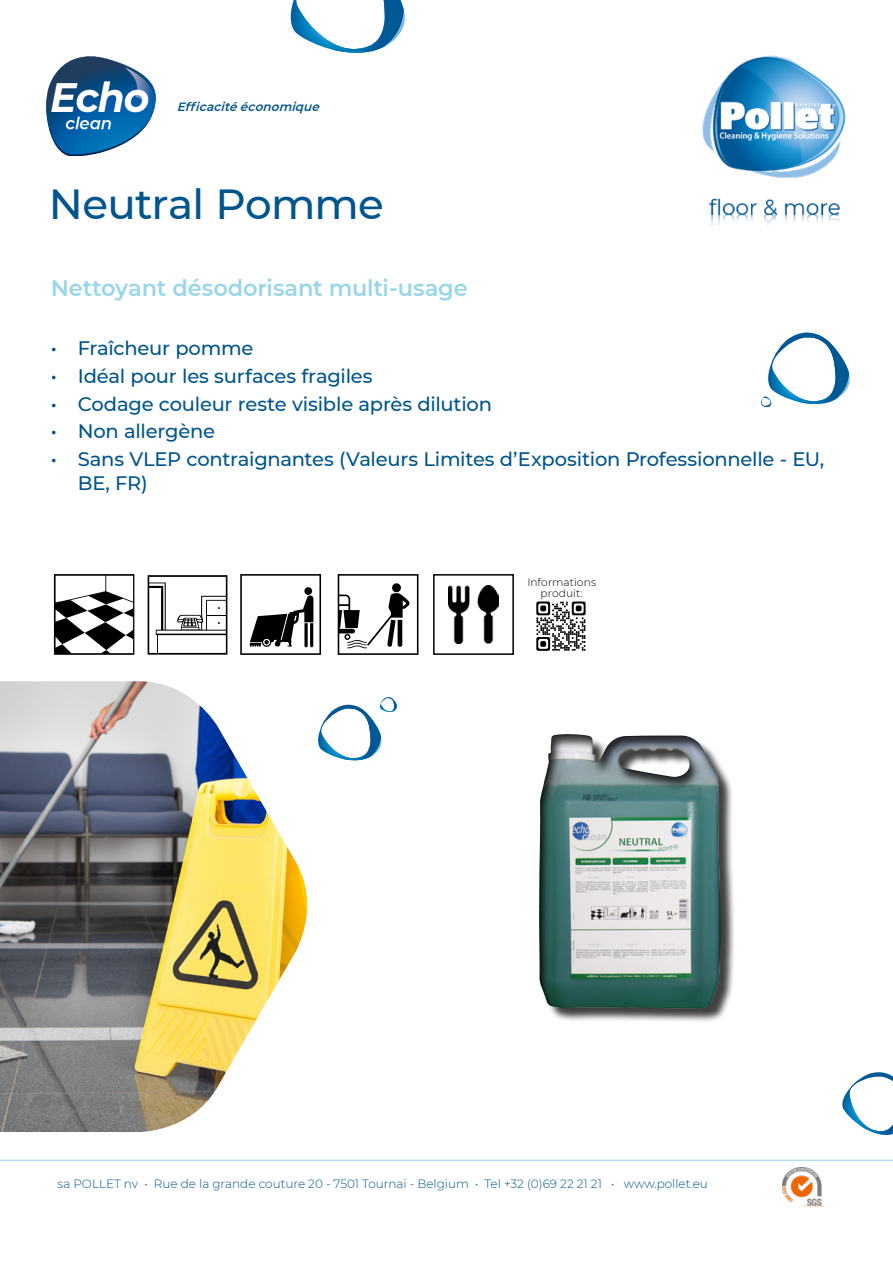
<style>
.page{position:relative;width:893px;height:1263px;background:#fff}
.page>*{position:absolute;margin:0;border:0;box-sizing:border-box;transform-origin:0 0}
.t1{font:500 42px "Montserrat";letter-spacing:-.02em;color:#00558c}
.t2{font:600 22.5px "Montserrat";letter-spacing:-.01em;color:#99d6ea}
.t3{font:500 19.5px/23.4px "Montserrat";letter-spacing:-.01em;color:#00558c}
.t4{font:300 12px "Montserrat";color:#00558c}
.t5{font:italic 600 12px "Montserrat";color:#005489}
.t6{font:300 10.65px "Montserrat";letter-spacing:.005em;color:#000}
</style>
<div class="page">
<svg style="left:842px;top:1072px;width:51px;height:63px"></svg>
<img style="left:783px;top:1167px;width:40px;height:40px">
<svg style="left:761px;top:333px;width:89px;height:74px"></svg>
<svg style="left:290px;top:0;width:115px;height:53px"></svg>
<svg style="left:322px;top:697px;width:75px;height:64px"></svg>
<img style="left:702px;top:55px;width:144px;height:170px">
<img style="left:47px;top:56px;width:109px;height:99px">
<hr style="left:0;top:1160px;width:893px;height:1px;background:#99d6ea">
<div style="left:541px;top:737px;width:194px;height:285px;background:#000;opacity:.75"></div>
<div style="left:533px;top:733px;width:195px;height:276px;background:#000;opacity:.75"></div>
<img style="left:0;top:681px;width:322px;height:451px">
<svg style="left:148px;top:575px;width:79px;height:80px"></svg>
<svg style="left:54px;top:574px;width:80px;height:81px"></svg>
<div style="left:433px;top:574px;width:81px;height:81px;border:2px solid #000"></div>
<img style="left:449px;top:585px;width:49px;height:59px">
<svg style="left:536px;top:601px;width:50px;height:50px"></svg>
<svg style="left:240px;top:574px;width:81px;height:81px"></svg>
<svg style="left:338px;top:574px;width:80px;height:81px"></svg>
<p class="t5" style="left:177px;top:99px;width:148px">Efficacitééconomique</p>
<p class="t1" style="left:49px;top:174px;width:337px">Neutral Pomme</p>
<p class="t2" style="left:51px;top:272px;width:418px">Nettoyant désodorisant multi-usage</p>
<p class="t3" style="left:51px;top:336px;width:204px">• Fraîcheur pomme</p>
<p class="t3" style="left:51px;top:364px;width:323px">• Idéal pour les surfaces fragiles</p>
<p class="t3" style="left:51px;top:391px;width:443px">• Codage couleur reste visible après dilution</p>
<p class="t3" style="left:51px;top:419px;width:166px">• Non allergène</p>
<p class="t3" style="left:78px;top:447px;width:748px;text-indent:-27px">• Sans VLEP contraignantes (Valeurs Limites d’Exposition Professionnelle - EU,<br>BE, FR)</p>
<p class="t6" style="left:527px;top:575px;width:70px">Informations</p>
<p class="t6" style="left:541px;top:586px;width:44px">produit:</p>
<p class="t4" style="left:58px;top:1175px;width:652px">sa POLLET nv • Rue de la grande couture 20 - 7501 Tournai - Belgium • Tel +32 (0)69 22 21 21 • www.pollet.eu</p>
</div>
